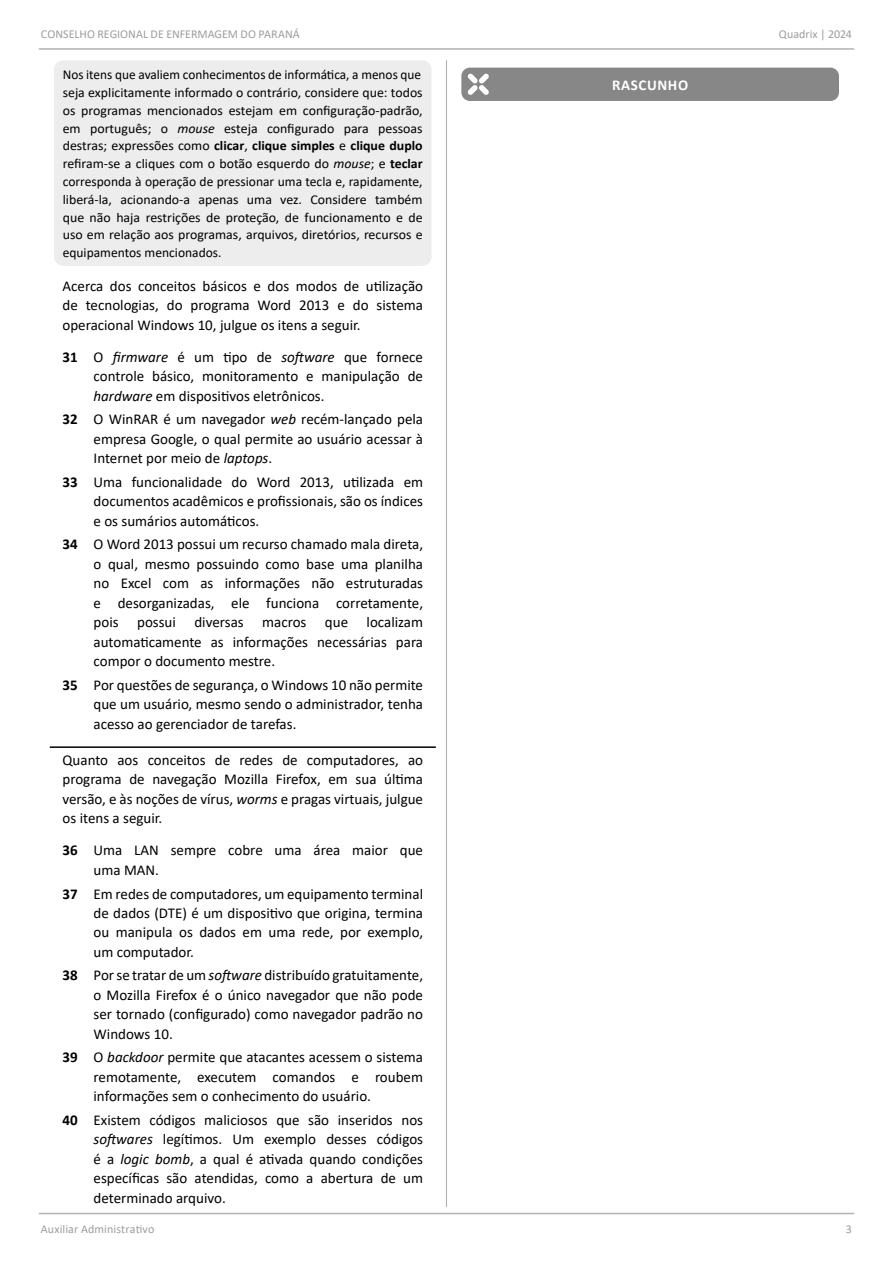
<style>
.page{position:relative;width:893px;height:1263px;background:#fff}
.page>*{position:absolute;margin:0;border:0;box-sizing:border-box;transform-origin:0 0}
.t1{font:15px/19.4px "Calibri";color:#000;text-align:justify}
.t2{font:700 15px "Calibri";letter-spacing:.04em;color:#fff}
.t3{font:13.5px/17.9px "Calibri";color:#000;text-align:justify}
.t4{font:12px "Calibri";letter-spacing:.005em;color:#9d9d9c}
.s1{font-style:italic}
.s2{font-weight:700}
</style>
<div class="page">
<hr style="left:39px;top:48px;width:815px;height:2px;background:#b3b2b2">
<hr style="left:446px;top:60px;width:1px;height:1147px;background:#b3b2b2">
<hr style="left:39px;top:1213px;width:815px;height:1px;background:#b3b2b2">
<div style="left:461px;top:68px;width:378px;height:33px;background:#878787;border-radius:9px"></div>
<svg style="left:468px;top:74px;width:21px;height:21px"></svg>
<hr style="left:50px;top:746px;width:386px;height:2px;background:#000">
<div style="left:55px;top:61px;width:376px;height:204px;background:#ededed;border-radius:9px"></div>
<div style="left:54px;top:60px;width:378px;height:206px;border:2px solid #ededed;border-radius:9px"></div>
<p class="t4" style="left:41px;top:25px;width:260px">CONSELHO REGIONAL DE ENFERMAGEM DO PARANÁ</p>
<p class="t4" style="left:779px;top:25px;width:75px">Quadrix | 2024</p>
<p class="t3" style="left:63px;top:65px;width:362px">Nos itens que avaliem conhecimentos de informática, a menos que seja explicitamente informado o contrário, considere que: todos os programas mencionados estejam em configuração‑padrão, em português; o <span class="s1">mouse</span> esteja configurado para pessoas destras; expressões como <span class="s2">clicar</span>, <span class="s2">clique simples</span> e <span class="s2">clique duplo </span>refiram‑se a cliques com o botão esquerdo do <span class="s1">mouse</span>; e <span class="s2">teclar </span>corresponda à operação de pressionar uma tecla e, rapidamente, liberá‑la, acionando‑a apenas uma vez. Considere também que não haja restrições de proteção, de funcionamento e de uso em relação aos programas, arquivos, diretórios, recursos e equipamentos mencionados.</p>
<p class="t1" style="left:63px;top:276px;width:362px">Acerca dos conceitos básicos e dos modos de utilização de tecnologias, do programa Word 2013 e do sistema operacional Windows 10, julgue os itens a seguir.</p>
<p class="t1" style="left:94px;top:347px;width:331px;text-indent:-31px"><span class="s2">31</span> O <span class="s1">firmware</span> é um tipo de <span class="s1">software</span> que fornece controle básico, monitoramento e manipulação de <span class="s1">hardware</span> em dispositivos eletrônicos.</p>
<p class="t1" style="left:94px;top:409px;width:331px;text-indent:-31px"><span class="s2">32</span> O WinRAR é um navegador <span class="s1">web</span> recém‑lançado pela empresa Google, o qual permite ao usuário acessar à Internet por meio de <span class="s1">laptops</span>.</p>
<p class="t1" style="left:94px;top:472px;width:331px;text-indent:-31px"><span class="s2">33</span> Uma funcionalidade do Word 2013, utilizada em documentos acadêmicos e profissionais, são os índices e os sumários automáticos.</p>
<p class="t1" style="left:94px;top:534px;width:331px;text-indent:-31px"><span class="s2">34</span> O Word 2013 possui um recurso chamado mala direta, o qual, mesmo possuindo como base uma planilha no Excel com as informações não estruturadas e desorganizadas, ele funciona corretamente, pois possui diversas macros que localizam automaticamente as informações necessárias para compor o documento mestre.</p>
<p class="t1" style="left:94px;top:675px;width:331px;text-indent:-31px"><span class="s2">35</span> Por questões de segurança, o Windows 10 não permite que um usuário, mesmo sendo o administrador, tenha acesso ao gerenciador de tarefas.</p>
<p class="t1" style="left:63px;top:750px;width:362px">Quanto aos conceitos de redes de computadores, ao programa de navegação Mozilla Firefox, em sua última versão, e às noções de vírus, <span class="s1">worms</span> e pragas virtuais, julgue os itens a seguir.</p>
<p class="t1" style="left:94px;top:840px;width:331px;text-indent:-31px"><span class="s2">36</span> Uma LAN sempre cobre uma área maior que uma MAN.</p>
<p class="t1" style="left:94px;top:883px;width:331px;text-indent:-31px"><span class="s2">37</span> Em redes de computadores, um equipamento terminal de dados (DTE) é um dispositivo que origina, termina ou manipula os dados em uma rede, por exemplo, um computador.</p>
<p class="t1" style="left:94px;top:965px;width:331px;text-indent:-31px"><span class="s2">38</span> Por se tratar de um <span class="s1">software</span> distribuído gratuitamente, o Mozilla Firefox é o único navegador que não pode ser tornado (configurado) como navegador padrão no Windows 10.</p>
<p class="t1" style="left:94px;top:1047px;width:331px;text-indent:-31px"><span class="s2">39</span> O <span class="s1">backdoor</span> permite que atacantes acessem o sistema remotamente, executem comandos e roubem informações sem o conhecimento do usuário.</p>
<p class="t1" style="left:94px;top:1110px;width:331px;text-indent:-31px"><span class="s2">40</span> Existem códigos maliciosos que são inseridos nos <span class="s1">softwares</span> legítimos. Um exemplo desses códigos é a <span class="s1">logic bomb</span>, a qual é ativada quando condições específicas são atendidas, como a abertura de um determinado arquivo.</p>
<p class="t4" style="left:41px;top:1220px;width:115px">Auxiliar Administrativo</p>
<p class="t2" style="left:612px;top:74px;width:77px">RASCUNHO</p>
<p class="t4" style="left:846px;top:1220px;width:8px">3</p>
</div>
